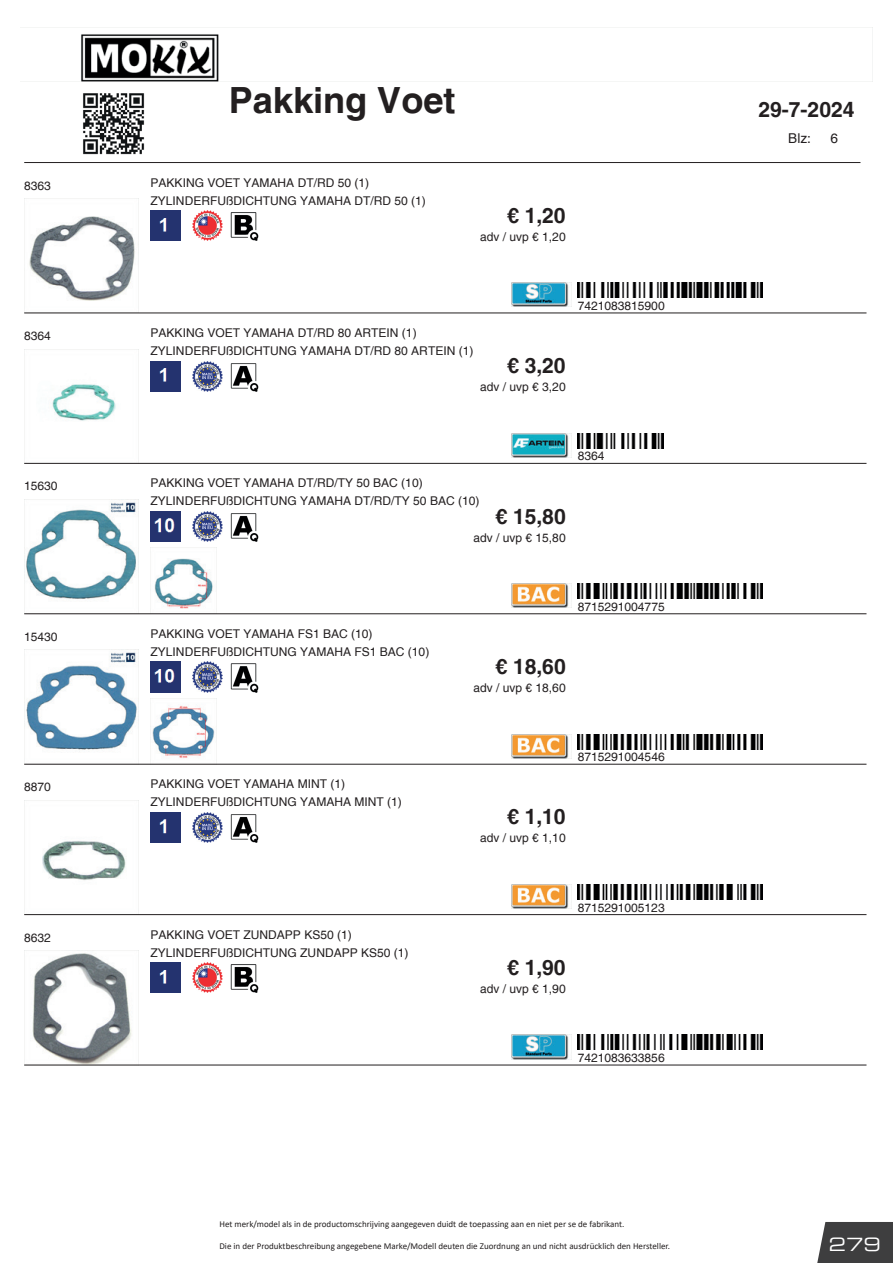
<style>
.page{position:relative;width:893px;height:1263px;background:#fff}
.page>*{position:absolute;margin:0;border:0;box-sizing:border-box;transform-origin:0 0}
.t1{font:700 36.15px "Helvetica";color:#231f20}
.t2{font:700 21px "Helvetica";color:#231f20}
.t3{font:18px "Eurostile Extended Two";color:#fff}
.t4{font:13.5px "Helvetica";color:#231f20}
.t5{font:12px/18px "Helvetica";color:#231f20}
.t6{font:9px "Calibri";color:#231f20}
.t7{font:9px "Calibri";color:#221f1f}
</style>
<div class="page">
<div style="left:817px;top:1222px;width:76px;height:41px;background:#3e3e3f"></div>
<img style="left:81px;top:34px;width:138px;height:47px">
<hr style="left:24px;top:162px;width:836px;height:1px;background:#231f20">
<img style="left:512px;top:283px;width:60px;height:24px">
<img style="left:24px;top:200px;width:115px;height:113px">
<img style="left:578px;top:283px;width:185px;height:15px">
<img style="left:151px;top:211px;width:30px;height:30px">
<img style="left:193px;top:211px;width:30px;height:30px">
<img style="left:230px;top:212px;width:29px;height:29px">
<hr style="left:24px;top:313px;width:842px;height:1px;background:#231f20">
<img style="left:512px;top:433px;width:60px;height:24px">
<img style="left:24px;top:349px;width:115px;height:114px">
<img style="left:578px;top:433px;width:85px;height:15px">
<img style="left:151px;top:361px;width:30px;height:30px">
<img style="left:193px;top:361px;width:30px;height:30px">
<img style="left:230px;top:363px;width:29px;height:28px">
<hr style="left:24px;top:463px;width:842px;height:1px;background:#231f20">
<img style="left:512px;top:584px;width:60px;height:24px">
<img style="left:24px;top:499px;width:115px;height:113px">
<img style="left:154px;top:551px;width:63px;height:59px">
<img style="left:578px;top:584px;width:185px;height:15px">
<img style="left:151px;top:511px;width:30px;height:31px">
<img style="left:193px;top:511px;width:30px;height:31px">
<img style="left:230px;top:513px;width:29px;height:29px">
<hr style="left:24px;top:613px;width:842px;height:1px;background:#231f20">
<img style="left:512px;top:734px;width:60px;height:24px">
<img style="left:24px;top:650px;width:115px;height:114px">
<img style="left:151px;top:698px;width:66px;height:66px">
<img style="left:578px;top:734px;width:185px;height:15px">
<img style="left:151px;top:662px;width:30px;height:30px">
<img style="left:193px;top:662px;width:30px;height:30px">
<img style="left:230px;top:663px;width:29px;height:29px">
<hr style="left:24px;top:764px;width:842px;height:1px;background:#231f20">
<img style="left:512px;top:884px;width:60px;height:24px">
<img style="left:24px;top:800px;width:115px;height:113px">
<img style="left:578px;top:884px;width:185px;height:15px">
<img style="left:151px;top:812px;width:30px;height:30px">
<img style="left:193px;top:812px;width:30px;height:30px">
<img style="left:230px;top:814px;width:29px;height:28px">
<hr style="left:24px;top:914px;width:842px;height:1px;background:#231f20">
<img style="left:512px;top:1035px;width:60px;height:24px">
<img style="left:24px;top:952px;width:115px;height:113px">
<img style="left:578px;top:1035px;width:185px;height:15px">
<img style="left:151px;top:963px;width:30px;height:30px">
<img style="left:193px;top:963px;width:30px;height:30px">
<img style="left:230px;top:964px;width:29px;height:29px">
<hr style="left:24px;top:1065px;width:842px;height:1px;background:#231f20">
<img style="left:83px;top:93px;width:62px;height:62px">
<h1 class="t1" style="left:229px;top:78px;width:228px">Pakking Voet</h1>
<p class="t5" style="left:24px;top:176px;width:28px">8363</p>
<p class="t5" style="left:151px;top:173px;width:277px">PAKKING VOET YAMAHA DT/RD 50 (1)<br>ZYLINDERFUßDICHTUNG YAMAHA DT/RD 50 (1)</p>
<h2 class="t2" style="left:507px;top:202px;width:60px">€ 1,20</h2>
<p class="t5" style="left:480px;top:228px;width:87px">adv / uvp € 1,20</p>
<p class="t5" style="left:24px;top:327px;width:28px">8364</p>
<p class="t5" style="left:151px;top:324px;width:324px">PAKKING VOET YAMAHA DT/RD 80 ARTEIN (1)<br>ZYLINDERFUßDICHTUNG YAMAHA DT/RD 80 ARTEIN (1)</p>
<h2 class="t2" style="left:507px;top:353px;width:60px">€ 3,20</h2>
<p class="t5" style="left:480px;top:378px;width:87px">adv / uvp € 3,20</p>
<p class="t5" style="left:578px;top:297px;width:88px">7421083815900</p>
<p class="t5" style="left:24px;top:477px;width:35px">15630</p>
<p class="t5" style="left:151px;top:474px;width:330px">PAKKING VOET YAMAHA DT/RD/TY 50 BAC (10)<br>ZYLINDERFUßDICHTUNG YAMAHA DT/RD/TY 50 BAC (10)</p>
<h2 class="t2" style="left:495px;top:503px;width:72px">€ 15,80</h2>
<p class="t5" style="left:473px;top:528px;width:94px">adv / uvp € 15,80</p>
<p class="t5" style="left:578px;top:447px;width:28px">8364</p>
<p class="t5" style="left:24px;top:628px;width:35px">15430</p>
<p class="t5" style="left:151px;top:625px;width:280px">PAKKING VOET YAMAHA FS1 BAC (10)<br>ZYLINDERFUßDICHTUNG YAMAHA FS1 BAC (10)</p>
<p class="t5" style="left:578px;top:598px;width:88px">8715291004775</p>
<h2 class="t2" style="left:495px;top:654px;width:72px">€ 18,60</h2>
<p class="t5" style="left:473px;top:679px;width:94px">adv / uvp € 18,60</p>
<p class="t5" style="left:24px;top:778px;width:28px">8870</p>
<p class="t5" style="left:151px;top:775px;width:253px">PAKKING VOET YAMAHA MINT (1)<br>ZYLINDERFUßDICHTUNG YAMAHA MINT (1)</p>
<p class="t5" style="left:24px;top:928px;width:28px">8632</p>
<p class="t5" style="left:151px;top:925px;width:260px">PAKKING VOET ZUNDAPP KS50 (1)<br>ZYLINDERFUßDICHTUNG ZUNDAPP KS50 (1)</p>
<p class="t5" style="left:578px;top:748px;width:88px">8715291004546</p>
<h2 class="t2" style="left:507px;top:804px;width:60px">€ 1,10</h2>
<p class="t5" style="left:480px;top:829px;width:87px">adv / uvp € 1,10</p>
<p class="t5" style="left:578px;top:898px;width:88px">8715291005123</p>
<h2 class="t2" style="left:507px;top:954px;width:60px">€ 1,90</h2>
<p class="t5" style="left:480px;top:980px;width:87px">adv / uvp € 1,90</p>
<p class="t5" style="left:578px;top:1049px;width:88px">7421083633856</p>
<p class="t7" style="left:219px;top:1218px;width:407px">Het merk/model als in de productomschrijving aangegeven duidt de toepassing aan en niet per se de fabrikant.</p>
<p class="t6" style="left:219px;top:1239px;width:452px">Die in der Produktbeschreibung angegebene Marke/Modell deuten die Zuordnung an und nicht ausdrücklich den Hersteller.</p>
<h2 class="t2" style="left:758px;top:97px;width:97px">29-7-2024</h2>
<p class="t4" style="left:788px;top:130px;width:24px">Blz:</p>
<p class="t4" style="left:830px;top:130px;width:9px">6</p>
<h3 class="t3" style="left:829px;top:1231px;width:54px">279</h3>
</div>
